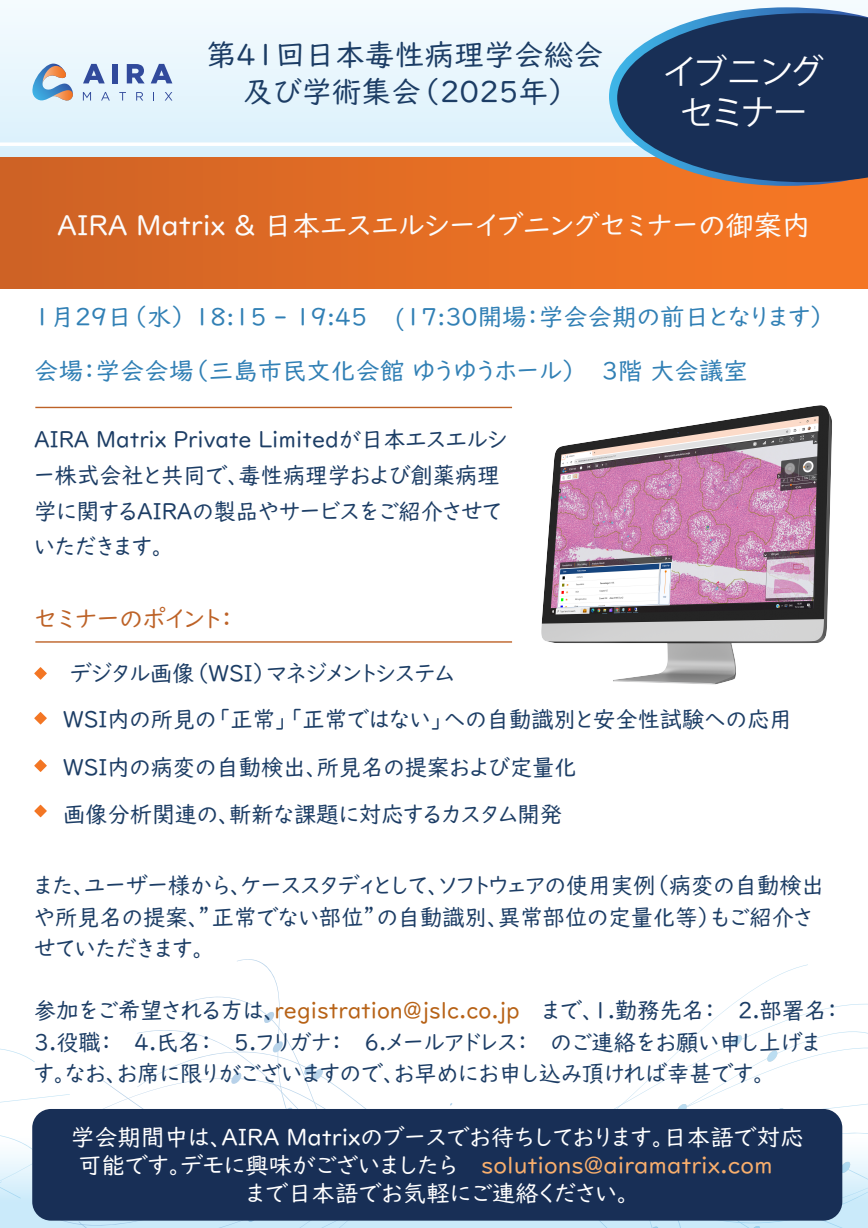
<style>
.page{position:relative;width:868px;height:1228px;background:#fff}
.page>*{position:absolute;margin:0;border:0;box-sizing:border-box;transform-origin:0 0}
.t1{font:33.95px/40.7px "Koz Go Pr 6 N";letter-spacing:-.09em;color:#fff;text-align:center}
.t2{font:30.1px/36.8px "UD Digi Kyokasho Pro";color:#1c3d65;text-align:center}
.t3{font:28.35px "UD Digi Kyokasho Pro";letter-spacing:-.04em;color:#fcfcfc}
.t4{font:24.5px/53.9px "UD Digi Kyokasho Pro";color:#3180b5}
.t5{font:24.5px "UD Digi Kyokasho Pro";letter-spacing:-.13em;color:#bd6227}
.t6{font:23.45px "UD Digi Kyokasho Pro";letter-spacing:-.02em;color:#fff}
.t7{font:23.45px "UD Digi Kyokasho Pro";color:#f9af6d}
.t8{font:23.1px/31.5px "UD Digi Kyokasho Pro";letter-spacing:-.03em;color:#1c3d65;scale:.96 1}
.t9{font:23.1px/35.7px "UD Digi Kyokasho Pro";color:#1c3d65;scale:.96 1}
.t10{font:23.1px/47.4px "UD Digi Kyokasho Pro";letter-spacing:-.01em;color:#1c3d65;scale:.96 1}
.t11{font:23.1px "UD Digi Kyokasho Pro";letter-spacing:-.12em;color:#1c3d65;scale:.96 1}
.s1{color:#b76216}
.s2{color:#fff}
</style>
<div class="page">
<svg style="left:0;top:1048px;width:48px;height:180px"></svg>
<svg style="left:48px;top:1020px;width:820px;height:110px"></svg>
<svg style="left:103px;top:1080px;width:615px;height:148px"></svg>
<svg style="left:176px;top:1130px;width:692px;height:98px;background:#c5e1f0"></svg>
<svg style="left:247px;top:1220px;width:12px;height:2px"></svg>
<svg style="left:282px;top:1107px;width:11px;height:2px"></svg>
<svg style="left:231px;top:1072px;width:11px;height:12px"></svg>
<svg style="left:272px;top:1040px;width:12px;height:13px"></svg>
<svg style="left:263px;top:1012px;width:12px;height:12px"></svg>
<svg style="left:304px;top:1063px;width:20px;height:17px"></svg>
<svg style="left:676px;top:1103px;width:11px;height:6px"></svg>
<svg style="left:773px;top:1107px;width:12px;height:2px"></svg>
<svg style="left:767px;top:1050px;width:11px;height:12px"></svg>
<svg style="left:731px;top:1034px;width:12px;height:13px"></svg>
<svg style="left:842px;top:1161px;width:9px;height:13px"></svg>
<svg style="left:749px;top:1225px;width:12px;height:3px"></svg>
<svg style="left:648px;top:1226px;width:11px;height:2px"></svg>
<hr style="left:35px;top:407px;width:477px;height:1px;background:#bd6227">
<svg style="left:34px;top:667px;width:13px;height:13px"></svg>
<hr style="left:35px;top:641px;width:477px;height:2px;background:#bd6227">
<div style="left:32px;top:1109px;width:810px;height:111px;background:#182f56;border-radius:19px"></div>
<div style="left:0;top:0;width:868px;height:158px;background:linear-gradient(to bottom,#f5fbfe,#d9f0fb)"></div>
<svg style="left:0;top:13px;width:75px;height:145px"></svg>
<svg style="left:83px;top:64px;width:22px;height:19px"></svg>
<div style="left:112px;top:64px;width:6px;height:19px;background:#314a9c"></div>
<svg style="left:127px;top:64px;width:18px;height:19px"></svg>
<svg style="left:151px;top:64px;width:21px;height:19px"></svg>
<svg style="left:83px;top:92px;width:8px;height:9px"></svg>
<svg style="left:101px;top:92px;width:9px;height:9px"></svg>
<svg style="left:119px;top:92px;width:7px;height:9px"></svg>
<svg style="left:136px;top:92px;width:7px;height:9px"></svg>
<svg style="left:165px;top:92px;width:7px;height:9px"></svg>
<svg style="left:0;top:142px;width:609px;height:4px"></svg>
<div style="left:0;top:158px;width:868px;height:131px;background:linear-gradient(to right,#cf6225,#f87824)"></div>
<svg style="left:609px;top:7px;width:259px;height:179px"></svg>
<svg style="left:617px;top:13px;width:251px;height:169px;background:#304566"></svg>
<img style="left:541px;top:405px;width:291px;height:280px">
<svg style="left:34px;top:712px;width:13px;height:12px"></svg>
<svg style="left:34px;top:759px;width:13px;height:13px"></svg>
<svg style="left:34px;top:805px;width:13px;height:12px"></svg>
<h2 class="t2" style="left:206px;top:35px;width:399px">第41回日本毒性病理学会総会及び学術集会（2025年）</h2>
<h1 class="t1" style="left:663px;top:52px;width:162px">イブニングセミナー</h1>
<p class="t3" style="left:57px;top:202px;width:755px">AIRA Matrix &amp; 日本エスエルシーイブニングセミナーの御案内</p>
<p class="t4" style="left:34px;top:289px;width:715px">1月29日（水）18:15 - 19:45<br>会場：学会会場（三島市民文化会館 ゆうゆうホール）　3階 大会議室</p>
<p class="t4" style="left:394px;top:289px;width:442px">(17:30開場：学会会期の前日となります）</p>
<p class="t9" style="left:33px;top:421px;width:496px">AIRA Matrix Private Limitedが日本エスエルシー株式会社と共同で、毒性病理学および創薬病理学に関するAIRAの製品やサービスをご紹介させていただきます。</p>
<p class="t5" style="left:33px;top:598px;width:207px">セミナーのポイント：</p>
<p class="t11" style="left:69px;top:654px;width:404px">デジタル画像（WSI）マネジメントシステム</p>
<p class="t10" style="left:63px;top:694px;width:760px">WSI内の所見の「正常」「正常ではない」への自動識別と安全性試験への応用<br>WSI内の病変の自動検出、所見名の提案および定量化<br>画像分析関連の、斬新な課題に対応するカスタム開発</p>
<p class="t8" style="left:33px;top:869px;width:826px">また、ユーザー様から、ケーススタディとして、ソフトウェアの使用実例（病変の自動検出や所見名の提案、”正常でない部位”の自動識別、異常部位の定量化等）もご紹介させていただきます。</p>
<p class="t8" style="left:33px;top:994px;width:845px">参加をご希望される方は、<span class="s1">registration@jslc.co.jp</span>　まで、1.勤務先名：　2.部署名：<br>3.役職：　4.氏名：　5.フリガナ：　6.メールアドレス：　のご連絡をお願い申し上げます。なお、お席に限りがございますので、お早めにお申し込み頂ければ幸甚です。</p>
<p class="t6" style="left:71px;top:1117px;width:734px">学会期間中は、AIRA Matrixのブースでお待ちしております。日本語で対応</p>
<p class="t7" style="left:78px;top:1145px;width:696px"><span class="s2">可能です。デモに興味がございましたら　</span>solutions@airamatrix.com</p>
<p class="t6" style="left:244px;top:1173px;width:398px">まで日本語でお気軽にご連絡ください。</p>
</div>
